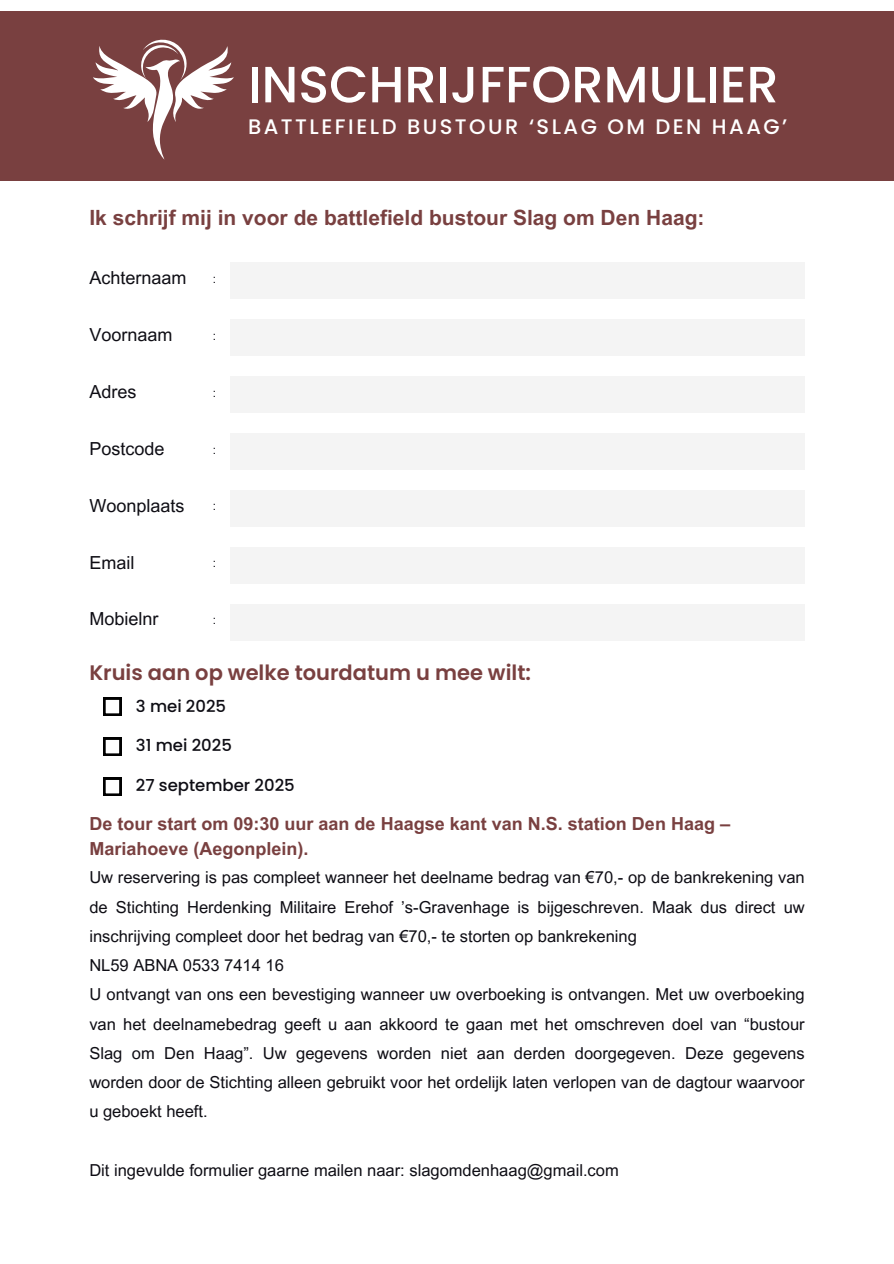
<style>
.page{position:relative;width:894px;height:1264px;background:#fff}
.page>*{position:absolute;margin:0;border:0;box-sizing:border-box;transform-origin:0 0}
.t1{font:500 51px "Poppins";color:#fff}
.t2{font:700 21px "Arial MT Pro";color:#794040}
.t3{font:600 21px "Poppins";color:#794040}
.t4{font:500 21px "Poppins";letter-spacing:.12em;color:#fff}
.t5{font:700 18px/24.8px "Arial MT Pro";color:#794040}
.t6{font:18px "Arial MT Pro";color:#0e0d14}
.t7{font:16.5px/29.2px "Arial MT Pro";color:#0e0d14;text-align:justify}
.t8{font:500 16.5px "Poppins";color:#0e0d14}
.t9{font:12px "Arial MT Pro";color:#0e0d14}
</style>
<div class="page">
<div style="left:0;top:12px;width:893px;height:169px;background:#794040"></div>
<div style="left:230px;top:262px;width:574px;height:37px;background:#f4f4f4"></div>
<div style="left:230px;top:319px;width:574px;height:37px;background:#f4f4f4"></div>
<div style="left:230px;top:376px;width:574px;height:37px;background:#f4f4f4"></div>
<div style="left:230px;top:433px;width:574px;height:37px;background:#f4f4f4"></div>
<div style="left:230px;top:490px;width:574px;height:37px;background:#f4f4f4"></div>
<div style="left:230px;top:547px;width:574px;height:36px;background:#f4f4f4"></div>
<div style="left:230px;top:603px;width:574px;height:37px;background:#f4f4f4"></div>
<svg style="left:103px;top:777px;width:18px;height:18px"></svg>
<svg style="left:103px;top:697px;width:18px;height:18px"></svg>
<svg style="left:103px;top:737px;width:18px;height:18px"></svg>
<svg style="left:93px;top:39px;width:140px;height:120px"></svg>
<p class="t1" style="left:248px;top:49px;width:532px">INSCHRIJFFORMULIER</p>
<p class="t4" style="left:248px;top:112px;width:540px">BATTLEFIELD BUSTOUR ‘SLAG OM DEN HAAG’</p>
<p class="t2" style="left:89px;top:210px;width:616px">Ik schrijf mij in voor de battlefield bustour Slag om Den Haag:</p>
<p class="t6" style="left:89px;top:271px;width:98px">Achternaam</p>
<p class="t9" style="left:213px;top:274px;width:5px">:</p>
<p class="t6" style="left:89px;top:328px;width:84px">Voornaam</p>
<p class="t9" style="left:213px;top:331px;width:5px">:</p>
<p class="t6" style="left:89px;top:385px;width:48px">Adres</p>
<p class="t9" style="left:213px;top:388px;width:5px">:</p>
<h3 class="t6" style="left:89px;top:442px;width:76px">Postcode</h3>
<h4 class="t9" style="left:213px;top:445px;width:5px">:</h4>
<h4 class="t6" style="left:89px;top:499px;width:96px">Woonplaats</h4>
<h4 class="t9" style="left:213px;top:501px;width:5px">:</h4>
<h4 class="t6" style="left:89px;top:555px;width:46px">Email</h4>
<p class="t9" style="left:213px;top:558px;width:5px">:</p>
<p class="t6" style="left:89px;top:612px;width:70px">Mobielnr</p>
<p class="t9" style="left:213px;top:615px;width:5px">:</p>
<p class="t3" style="left:89px;top:658px;width:443px">Kruis aan op welke tourdatum u mee wilt:</p>
<h1 class="t8" style="left:136px;top:694px;width:92px">3 mei 2025</h1>
<h2 class="t8" style="left:136px;top:733px;width:97px">31 mei 2025</h2>
<h3 class="t8" style="left:136px;top:773px;width:160px">27 september 2025</h3>
<p class="t5" style="left:89px;top:813px;width:642px">De tour start om 09:30 uur aan de Haagse kant van N.S. station Den Haag –<br>Mariahoeve (Aegonplein).</p>
<p class="t7" style="left:89px;top:864px;width:716px">Uw reservering is pas compleet wanneer het deelname bedrag van €70,- op de bankrekening van de Stichting Herdenking Militaire Erehof ’s-Gravenhage is bijgeschreven. Maak dus direct uw inschrijving compleet door het bedrag van €70,- te storten op bankrekening</p>
<p class="t7" style="left:89px;top:952px;width:196px">NL59 ABNA 0533 7414 16</p>
<p class="t7" style="left:89px;top:981px;width:716px">U ontvangt van ons een bevestiging wanneer uw overboeking is ontvangen. Met uw overboeking van het deelnamebedrag geeft u aan akkoord te gaan met het omschreven doel van “bustour Slag om Den Haag”. Uw gegevens worden niet aan derden doorgegeven. Deze gegevens worden door de Stichting alleen gebruikt voor het ordelijk laten verlopen van de dagtour waarvoor u geboekt heeft.</p>
<p class="t7" style="left:89px;top:1157px;width:530px">Dit ingevulde formulier gaarne mailen naar: slagomdenhaag@gmail.com</p>
</div>
